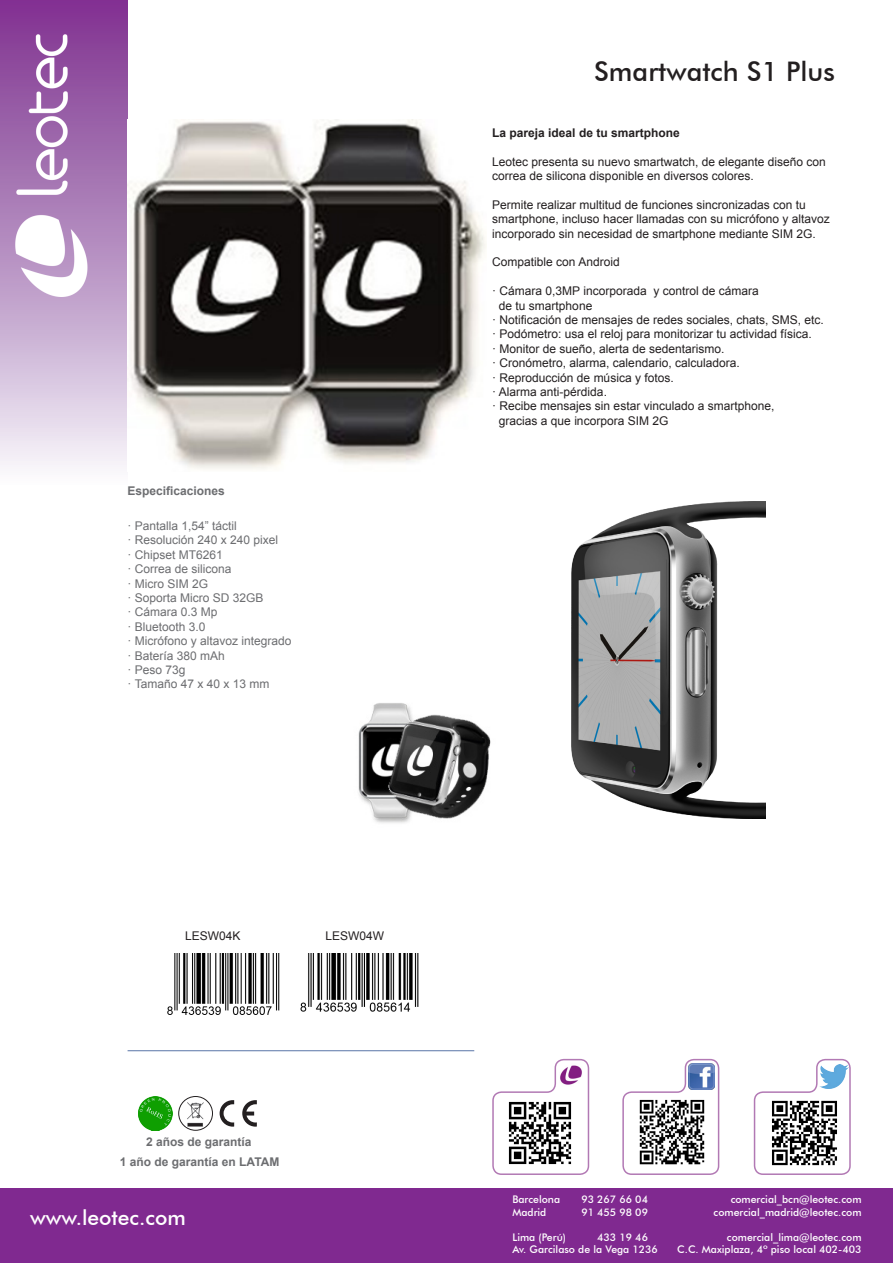
<style>
.page{position:relative;width:893px;height:1263px;background:#fff}
.page>*{position:absolute;margin:0;border:0;box-sizing:border-box;transform-origin:0 0}
.t1{font:500 27px "Futura BT";color:#231f20}
.t2{font:500 21px "Futura BT";color:#fff}
.t3{font:12px/14.4px "Arial";color:#231f20}
.t4{font:12px "Arial";color:#6c6d70}
.t5{font:700 12px "Arial";color:#6c6d70}
.t6{font:700 12px "Arial";color:#231f20}
.t7{font:500 10.5px "Futura BT";color:#fff}
</style>
<div class="page">
<hr style="left:128px;top:1050px;width:346px;height:1px;background:#5975a7">
<svg style="left:220px;top:1100px;width:37px;height:26px"></svg>
<div style="left:179px;top:1096px;width:34px;height:34px;border:1px solid #231f20;border-radius:50%"></div>
<img style="left:186px;top:1100px;width:19px;height:27px">
<img style="left:138px;top:1096px;width:35px;height:35px">
<div style="left:0;top:1188px;width:893px;height:75px;background:#802990"></div>
<svg style="left:622px;top:1058px;width:98px;height:117px"></svg>
<svg style="left:753px;top:1058px;width:98px;height:117px"></svg>
<svg style="left:492px;top:1058px;width:98px;height:117px"></svg>
<img style="left:689px;top:1063px;width:26px;height:26px">
<img style="left:819px;top:1065px;width:29px;height:24px">
<img style="left:572px;top:502px;width:194px;height:316px">
<img style="left:300px;top:953px;width:119px;height:59px">
<img style="left:167px;top:953px;width:113px;height:62px">
<div style="left:0;top:0;width:128px;height:486px;background:linear-gradient(to bottom,#7b2d8d,#f4f4f8)"></div>
<img style="left:9px;top:21px;width:86px;height:288px">
<img style="left:559px;top:1063px;width:24px;height:23px">
<img style="left:128px;top:120px;width:358px;height:349px">
<img style="left:358px;top:703px;width:133px;height:120px">
<p class="t5" style="left:128px;top:482px;width:99px">Especificaciones</p>
<p class="t4" style="left:128px;top:517px;width:111px">· Pantalla 1,54” táctil</p>
<p class="t4" style="left:128px;top:532px;width:152px">· Resolución 240 x 240 pixel</p>
<p class="t4" style="left:128px;top:546px;width:97px">· Chipset MT6261</p>
<p class="t4" style="left:128px;top:561px;width:106px">· Correa de silicona</p>
<p class="t4" style="left:128px;top:575px;width:82px">· Micro SIM 2G</p>
<p class="t4" style="left:128px;top:589px;width:138px">· Soporta Micro SD 32GB</p>
<p class="t4" style="left:128px;top:604px;width:92px">· Cámara 0.3 Mp</p>
<p class="t4" style="left:128px;top:618px;width:80px">· Bluetooth 3.0</p>
<p class="t4" style="left:128px;top:633px;width:166px">· Micrófono y altavoz integrado</p>
<p class="t4" style="left:128px;top:647px;width:99px">· Batería 380 mAh</p>
<p class="t4" style="left:128px;top:661px;width:60px">· Peso 73g</p>
<p class="t4" style="left:128px;top:676px;width:143px">· Tamaño 47 x 40 x 13 mm</p>
<p class="t3" style="left:185px;top:928px;width:57px">LESW04K</p>
<p class="t3" style="left:325px;top:928px;width:60px">LESW04W</p>
<p class="t5" style="left:146px;top:1133px;width:107px">2 años de garantía</p>
<p class="t5" style="left:120px;top:1153px;width:161px">1 año de garantía en LATAM</p>
<p class="t2" style="left:30px;top:1205px;width:157px">www.leotec.com</p>
<p class="t1" style="left:594px;top:55px;width:242px">Smartwatch S1 Plus</p>
<p class="t6" style="left:492px;top:124px;width:189px">La pareja ideal de tu smartphone</p>
<p class="t3" style="left:492px;top:154px;width:335px">Leotec presenta su nuevo smartwatch, de elegante diseño con correa de silicona disponible en diversos colores.</p>
<p class="t3" style="left:492px;top:197px;width:339px">Permite realizar multitud de funciones sincronizadas con tu smartphone, incluso hacer llamadas con su micrófono y altavoz incorporado sin necesidad de smartphone mediante SIM 2G.</p>
<p class="t3" style="left:492px;top:255px;width:129px">Compatible con Android</p>
<p class="t3" style="left:492px;top:284px;width:268px">· Cámara 0,3MP incorporada y control de cámara</p>
<p class="t3" style="left:499px;top:298px;width:95px">de tu smartphone</p>
<p class="t3" style="left:492px;top:312px;width:333px">· Notificación de mensajes de redes sociales, chats, SMS, etc.</p>
<p class="t3" style="left:492px;top:327px;width:321px">· Podómetro: usa el reloj para monitorizar tu actividad física.</p>
<p class="t3" style="left:492px;top:341px;width:234px">· Monitor de sueño, alerta de sedentarismo.</p>
<p class="t3" style="left:492px;top:356px;width:249px">· Cronómetro, alarma, calendario, calculadora.</p>
<p class="t3" style="left:492px;top:370px;width:183px">· Reproducción de música y fotos.</p>
<p class="t3" style="left:492px;top:384px;width:116px">· Alarma anti-pérdida.</p>
<p class="t3" style="left:492px;top:399px;width:284px">· Recibe mensajes sin estar vinculado a smartphone,</p>
<p class="t3" style="left:499px;top:413px;width:171px">gracias a que incorpora SIM 2G</p>
<p class="t7" style="left:512px;top:1193px;width:49px">Barcelona</p>
<p class="t7" style="left:581px;top:1193px;width:68px">93 267 66 04</p>
<p class="t7" style="left:731px;top:1193px;width:132px">comercial_bcn@leotec.com</p>
<p class="t7" style="left:512px;top:1205px;width:36px">Madrid</p>
<p class="t7" style="left:581px;top:1205px;width:68px">91 455 98 09</p>
<p class="t7" style="left:714px;top:1205px;width:149px">comercial_madrid@leotec.com</p>
<p class="t7" style="left:512px;top:1230px;width:55px">Lima (Perú)</p>
<p class="t7" style="left:597px;top:1230px;width:52px">433 19 46</p>
<p class="t7" style="left:727px;top:1230px;width:136px">comercial_lima@leotec.com</p>
<p class="t7" style="left:512px;top:1243px;width:147px">Av. Garcilaso de la Vega 1236</p>
<p class="t7" style="left:677px;top:1243px;width:186px">C.C. Maxiplaza, 4º piso local 402-403</p>
</div>
